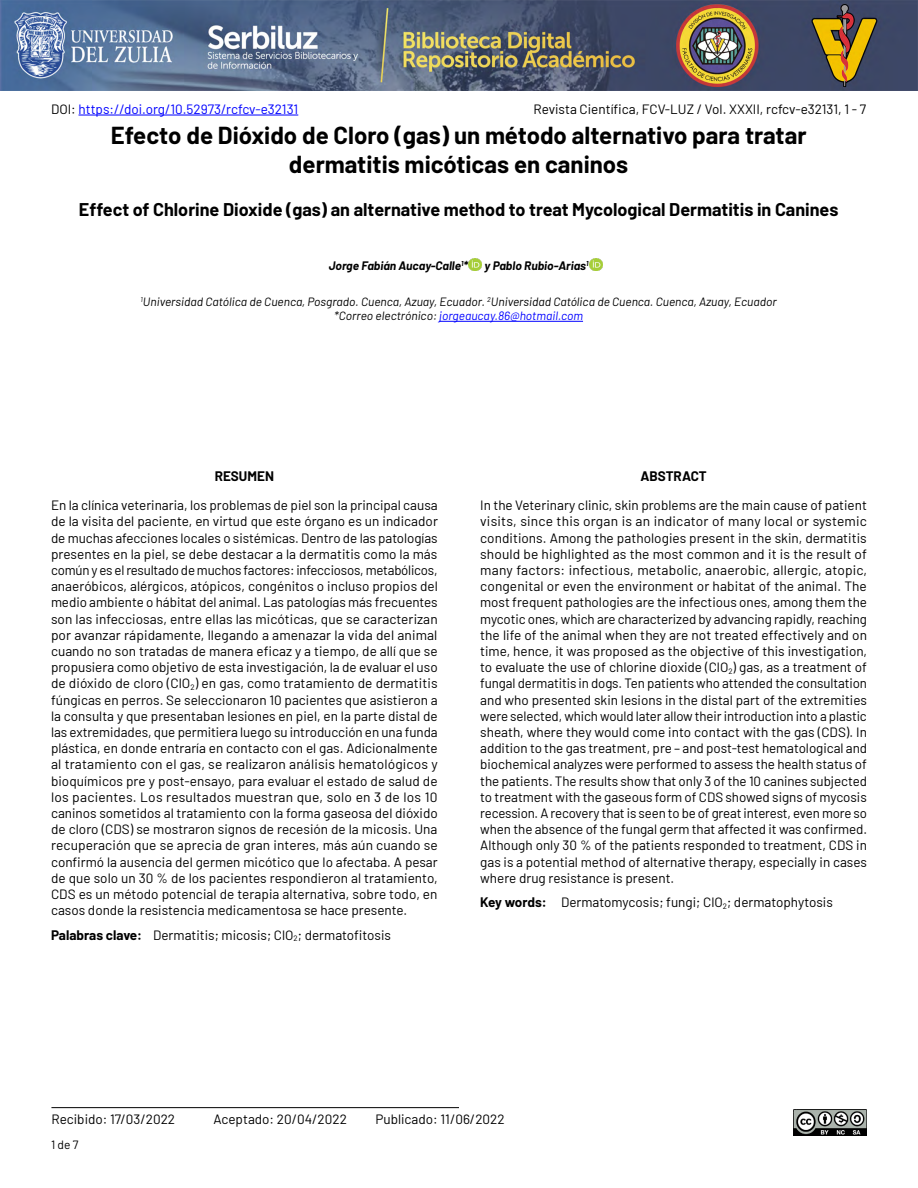
<style>
.page{position:relative;width:918px;height:1188px;background:#fff}
.page>*{position:absolute;margin:0;border:0;box-sizing:border-box;transform-origin:0 0}
.t1{font:700 24px/28.8px "Barlow";color:#000;text-align:center}
.t2{font:700 18px "Barlow";color:#000}
.t3{font:13.5px/16.2px "Barlow";color:#000;text-align:justify}
.t4{font:13.5px "Barlow";color:#00f}
.t5{font:700 13.5px "Barlow";color:#000}
.t6{font:italic 12px/14.4px "Barlow";color:#000;text-align:center}
.t7{font:italic 700 12px "Barlow";color:#000}
.t8{font:12px "Barlow";color:#000}
.s1{color:#000}
.s2{color:#00f}
.s3{font-weight:700}
</style>
<div class="page">
<hr style="left:79px;top:115px;width:219px;height:1px;background:#00f">
<hr style="left:51px;top:1107px;width:408px;height:1px;background:#000">
<img style="left:0;top:0;width:918px;height:90px">
<img style="left:793px;top:1110px;width:74px;height:25px">
<hr style="left:439px;top:321px;width:144px;height:1px;background:#00f">
<svg style="left:469px;top:258px;width:13px;height:13px"></svg>
<svg style="left:590px;top:258px;width:12px;height:13px"></svg>
<p class="t4" style="left:51px;top:99px;width:249px"><span class="s1">DOI:</span> https://doi.org/10.52973/rcfcv-e32131</p>
<p class="t3" style="left:534px;top:100px;width:334px">Revista Científica, FCV-LUZ / Vol. XXXII, rcfcv-e32131, 1 - 7</p>
<h1 class="t1" style="left:111px;top:119px;width:697px">Efecto de Dióxido de Cloro (gas) un método alternativo para tratar dermatitis micóticas en caninos</h1>
<h2 class="t2" style="left:79px;top:196px;width:761px">Effect of Chlorine Dioxide (gas) an alternative method to treat Mycological Dermatitis in Canines</h2>
<p class="t7" style="left:329px;top:257px;width:141px">Jorge Fabián Aucay-Calle<sup>1</sup>*</p>
<p class="t7" style="left:485px;top:257px;width:106px">y Pablo Rubio-Arias<sup>1</sup></p>
<p class="t6" style="left:141px;top:294px;width:638px"><sup>1</sup>Universidad Católica de Cuenca, Posgrado. Cuenca, Azuay, Ecuador. <sup>2</sup>Universidad Católica de Cuenca. Cuenca, Azuay, Ecuador *Correo electrónico: <span class="s2">jorgeaucay.86@hotmail.com</span></p>
<p class="t5" style="left:215px;top:466px;width:61px">RESUMEN</p>
<p class="t3" style="left:51px;top:496px;width:388px">En la clínica veterinaria, los problemas de piel son la principal causa de la visita del paciente, en virtud que este órgano es un indicador de muchas afecciones locales o sistémicas. Dentro de las patologías presentes en la piel, se debe destacar a la dermatitis como la más común y es el resultado de muchos factores: infecciosos, metabólicos, anaeróbicos, alérgicos, atópicos, congénitos o incluso propios del medio ambiente o hábitat del animal. Las patologías más frecuentes son las infecciosas, entre ellas las micóticas, que se caracterizan por avanzar rápidamente, llegando a amenazar la vida del animal cuando no son tratadas de manera eficaz y a tiempo, de allí que se propusiera como objetivo de esta investigación, la de evaluar el uso de dióxido de cloro (ClO<sub>2</sub>) en gas, como tratamiento de dermatitis fúngicas en perros. Se seleccionaron 10 pacientes que asistieron a la consulta y que presentaban lesiones en piel, en la parte distal de las extremidades, que permitiera luego su introducción en una funda plástica, en donde entraría en contacto con el gas. Adicionalmente al tratamiento con el gas, se realizaron análisis hematológicos y bioquímicos pre y post-ensayo, para evaluar el estado de salud de los pacientes. Los resultados muestran que, solo en 3 de los 10 caninos sometidos al tratamiento con la forma gaseosa del dióxido de cloro (CDS) se mostraron signos de recesión de la micosis. Una recuperación que se aprecia de gran interes, más aún cuando se confirmó la ausencia del germen micótico que lo afectaba. A pesar de que solo un 30 % de los pacientes respondieron al tratamiento, CDS es un método potencial de terapia alternativa, sobre todo, en casos donde la resistencia medicamentosa se hace presente.</p>
<p class="t3" style="left:51px;top:926px;width:342px"><span class="s3">Palabras clave:</span> Dermatitis; micosis; ClO<sub>2</sub>; dermatofitosis</p>
<p class="t5" style="left:640px;top:466px;width:68px">ABSTRACT</p>
<p class="t3" style="left:480px;top:496px;width:388px">In the Veterinary clinic, skin problems are the main cause of patient visits, since this organ is an indicator of many local or systemic conditions. Among the pathologies present in the skin, dermatitis should be highlighted as the most common and it is the result of many factors: infectious, metabolic, anaerobic, allergic, atopic, congenital or even the environment or habitat of the animal. The most frequent pathologies are the infectious ones, among them the mycotic ones, which are characterized by advancing rapidly, reaching the life of the animal when they are not treated effectively and on time, hence, it was proposed as the objective of this investigation, to evaluate the use of chlorine dioxide (ClO<sub>2</sub>) gas, as a treatment of fungal dermatitis in dogs. Ten patients who attended the consultation and who presented skin lesions in the distal part of the extremities were selected, which would later allow their introduction into a plastic sheath, where they would come into contact with the gas (CDS). In addition to the gas treatment, pre – and post-test hematological and biochemical analyzes were performed to assess the health status of the patients. The results show that only 3 of the 10 canines subjected to treatment with the gaseous form of CDS showed signs of mycosis recession. A recovery that is seen to be of great interest, even more so when the absence of the fungal germ that affected it was confirmed.<br>Although only 30 % of the patients responded to treatment, CDS in gas is a potential method of alternative therapy, especially in cases where drug resistance is present.</p>
<p class="t3" style="left:480px;top:893px;width:354px"><span class="s3">Key words:</span> Dermatomycosis; fungi; ClO<sub>2</sub>; dermatophytosis</p>
<p class="t3" style="left:51px;top:1110px;width:125px">Recibido: 17/03/2022</p>
<p class="t3" style="left:213px;top:1110px;width:135px">Aceptado: 20/04/2022</p>
<p class="t3" style="left:375px;top:1110px;width:131px">Publicado: 11/06/2022</p>
<p class="t8" style="left:51px;top:1136px;width:29px">1 de 7</p>
</div>
